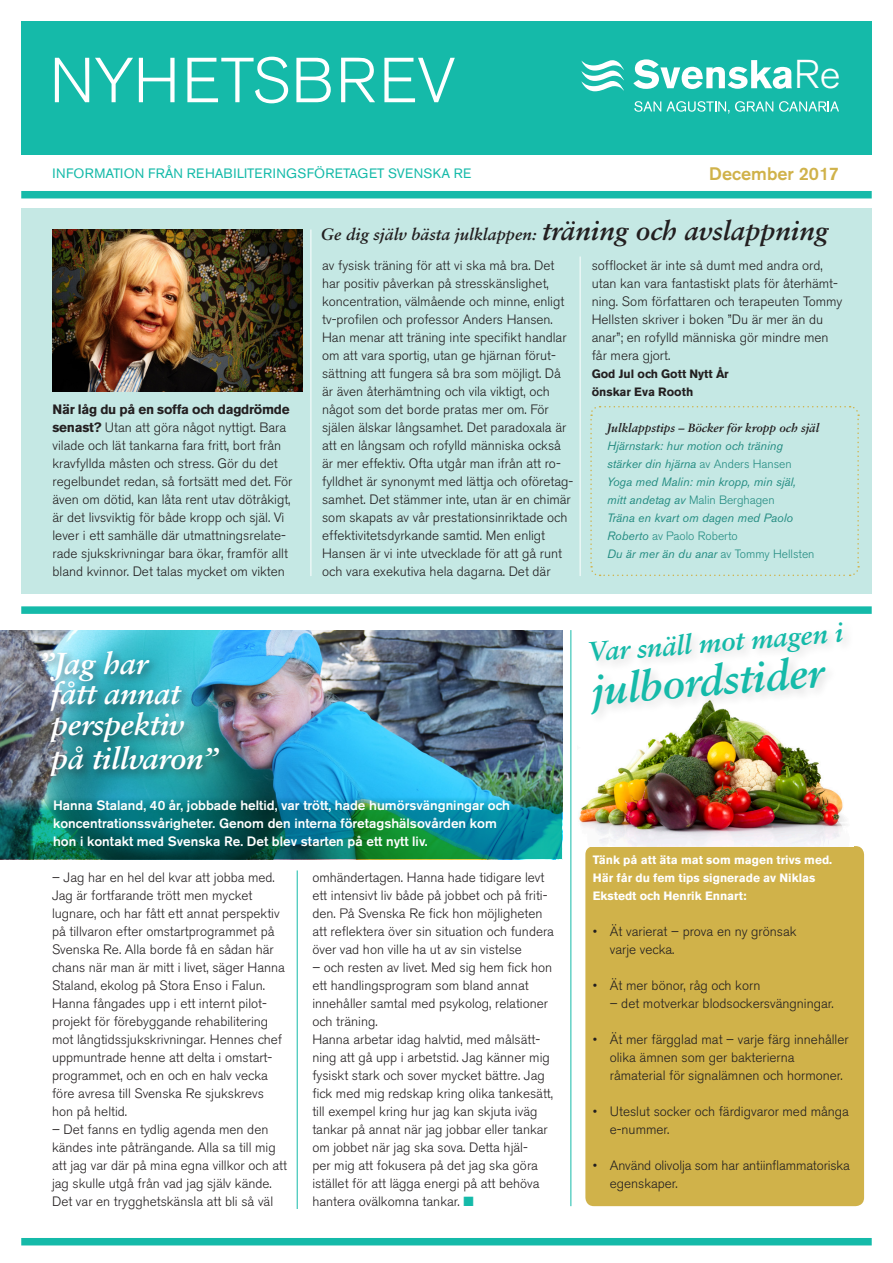
<style>
.page{position:relative;width:893px;height:1263px;background:#fff}
.page>*{position:absolute;margin:0;border:0;box-sizing:border-box;transform-origin:0 0}
.t1{font:300 63px "Akzidenz Grotesk BE";color:#fff}
.t2{font:italic 700 42px "Sabon LT Std";color:#15baa9}
.t3{font:300 39.9px "Akzidenz Grotesk BE";color:#fff}
.t4{font:italic 700 30.45px/30.5px "Sabon LT Std";letter-spacing:-.01em;color:#fff}
.t5{font:italic 700 27px "Sabon LT Std";color:#15baa9}
.t6{font:500 18px "Akzidenz Grotesk BE";color:#d0b24a}
.t7{font:italic 700 16.5px "Sabon LT Std";color:#231f20}
.Brödtext{font:300 13.5px/18px "Akzidenz Grotesk BE";color:#231f20}
.Ingress{font:500 13.5px/18px "Akzidenz Grotesk BE";color:#fff}
.t8{font:13.5px "Akzidenz Grotesk BE";letter-spacing:.02em;color:#15baa9}
.Brödtext-2{font:italic 12px/18px "Akzidenz Grotesk BE";color:#248c82}
.Brödtext-3{font:700 12px/18px "Akzidenz Grotesk BE";color:#fff}
.Brödtext-4{font:700 12px/18px "Akzidenz Grotesk BE";color:#231f20}
.s1{font-size:27px}
.s2{font-weight:700}
.s3{font-family:"Sabon LT Std";font-weight:700;color:#231f20}
.s4{font-weight:300;font-style:normal}
.s5{color:#15baa9}
</style>
<div class="page">
<div style="left:585px;top:846px;width:279px;height:360px;background:#d0b24a;border-radius:9px"></div>
<div style="left:21px;top:208px;width:851px;height:386px;background:#c5e8e4"></div>
<div style="left:21px;top:21px;width:851px;height:133px;background:#15baa9"></div>
<svg style="left:581px;top:60px;width:43px;height:31px"></svg>
<svg style="left:633px;top:59px;width:159px;height:30px"></svg>
<svg style="left:634px;top:101px;width:95px;height:13px"></svg>
<svg style="left:735px;top:101px;width:38px;height:11px"></svg>
<svg style="left:779px;top:101px;width:60px;height:11px"></svg>
<div style="left:21px;top:191px;width:851px;height:7px;background:#15baa9"></div>
<div style="left:21px;top:606px;width:851px;height:8px;background:#15baa9"></div>
<div style="left:21px;top:1238px;width:851px;height:7px;background:#15baa9"></div>
<img style="left:52px;top:230px;width:251px;height:162px">
<hr style="left:310px;top:230px;width:1px;height:346px;background:#fff">
<img style="left:0;top:630px;width:562px;height:167px">
<div style="left:39px;top:647px;width:192px;height:141px;background:#231f20;opacity:.48"></div>
<img style="left:0;top:797px;width:562px;height:62px">
<hr style="left:571px;top:630px;width:1px;height:576px;background:#15baa9">
<img style="left:579px;top:726px;width:267px;height:120px">
<div style="left:586px;top:619px;width:268px;height:107px;background:#231f20;opacity:.15"></div>
<hr style="left:297px;top:870px;width:1px;height:339px;background:#15baa9">
<hr style="left:580px;top:257px;width:1px;height:319px;background:#fff">
<svg style="left:590px;top:406px;width:270px;height:170px"></svg>
<p class="t1" style="left:50px;top:45px;width:407px">NYHETSBREV</p>
<p class="t3" style="left:794px;top:52px;width:48px">Re</p>
<p class="t8" style="left:52px;top:165px;width:420px">INFORMATION FRÅN REHABILITERINGSFÖRETAGET SVENSKA RE</p>
<p class="t6" style="left:709px;top:163px;width:131px">December 2017</p>
<p class="t7" style="left:321px;top:224px;width:509px">Ge dig själv bästa julklappen: <span class="s1">träning och avslappning</span></p>
<p class="Brödtext" style="left:52px;top:401px;width:242px"><span class="s2">När låg du på en soffa och dagdrömde senast?</span> Utan att göra något nyttigt. Bara vilade och lät tankarna fara fritt, bort från kravfyllda måsten och stress. Gör du det regelbundet redan, så fortsätt med det. För även om dötid, kan låta rent utav dötråkigt, är det livsviktig för både kropp och själ. Vi lever i ett samhälle där utmattningsrelate&shy;rade sjukskrivningar bara ökar, framför allt bland kvinnor. Det talas mycket om vikten</p>
<p class="t4" style="left:50px;top:648px;width:135px;text-indent:-11px">”Jag har fått annat perspektiv</p>
<p class="t4" style="left:51px;top:743px;width:169px">på tillvaron”</p>
<p class="Brödtext" style="left:322px;top:257px;width:253px">av fysisk träning för att vi ska må bra. Det har positiv påverkan på stresskänslighet, koncentration, välmående och minne, enligt tv-profilen och professor Anders Hansen.<br>Han menar att träning inte specifikt handlar om att vara sportig, utan ge hjärnan förut&shy;sättning att fungera så bra som möjligt. Då är även återhämtning och vila viktigt, och något som det borde pratas mer om. För själen älskar långsamhet. Det paradoxala är att en långsam och rofylld människa också är mer effektiv. Ofta utgår man ifrån att ro&shy;fylldhet är synonymt med lättja och oföretag&shy;samhet. Det stämmer inte, utan är en chimär som skapats av vår prestationsinriktade och effektivitetsdyrkande samtid. Men enligt Hansen är vi inte utvecklade för att gå runt och vara exekutiva hela dagarna. Det där</p>
<p class="Brödtext" style="left:592px;top:257px;width:252px">sofflocket är inte så dumt med andra ord, utan kan vara fantastiskt plats för återhämt&shy;ning. Som författaren och terapeuten Tommy Hellsten skriver i boken ”Du är mer än du anar”; en rofylld människa gör mindre men får mera gjort.</p>
<p class="Brödtext-4" style="left:592px;top:365px;width:139px">God Jul och Gott Nytt År önskar Eva Rooth</p>
<p class="Brödtext-2" style="left:607px;top:419px;width:214px"><span class="s3">Julklappstips – Böcker för kropp och själ </span>Hjärnstark: hur motion och träning stärker din hjärna <span class="s4">av Anders Hansen </span>Yoga med Malin: min kropp, min själ,<br>mitt andetag av <span class="s4">Malin Berghagen<br></span>Träna en kvart om dagen med Paolo Roberto <span class="s4">av Paolo Roberto<br></span>Du är mer än du anar <span class="s4">av Tommy Hellsten</span></p>
<p class="t5" style="left:587px;top:637px;width:257px;rotate:-5deg">Var snäll mot magen i</p>
<p class="t2" style="left:590px;top:666px;width:234px;rotate:-5deg">julbordstider</p>
<p class="Ingress" style="left:53px;top:796px;width:458px">Hanna Staland, 40 år, jobbade heltid, var trött, hade humörsvängningar och koncentrationssvårigheter. Genom den interna företagshälsovården kom hon i kontakt med Svenska Re. Det blev starten på ett nytt liv.</p>
<p class="Brödtext" style="left:52px;top:869px;width:234px">– Jag har en hel del kvar att jobba med.<br>Jag är fortfarande trött men mycket lugnare, och har fått ett annat perspektiv på tillvaron efter omstartprogrammet på Svenska Re. Alla borde få en sådan här chans när man är mitt i livet, säger Hanna Staland, ekolog på Stora Enso i Falun.<br>Hanna fångades upp i ett internt pilot&shy;projekt för förebyggande rehabilitering mot långtidssjukskrivningar. Hennes chef uppmuntrade henne att delta i omstart&shy;programmet, och en och en halv vecka före avresa till Svenska Re sjukskrevs hon på heltid.</p>
<p class="Brödtext" style="left:52px;top:1121px;width:236px">– Det fanns en tydlig agenda men den kändes inte påträngande. Alla sa till mig att jag var där på mina egna villkor och att jag skulle utgå från vad jag själv kände.<br>Det var en trygghetskänsla att bli så väl</p>
<p class="Brödtext" style="left:312px;top:869px;width:243px">omhändertagen. Hanna hade tidigare levt ett intensivt liv både på jobbet och på friti&shy;den. På Svenska Re fick hon möjligheten att reflektera över sin situation och fundera över vad hon ville ha ut av sin vistelse</p>
<p class="Brödtext" style="left:312px;top:959px;width:242px">– och resten av livet. Med sig hem fick hon ett handlingsprogram som bland annat innehåller samtal med psykolog, relationer och träning.<br>Hanna arbetar idag halvtid, med målsätt&shy;ning att gå upp i arbetstid. Jag känner mig fysiskt stark och sover mycket bättre. Jag fick med mig redskap kring olika tankesätt, till exempel kring hur jag kan skjuta iväg tankar på annat när jag jobbar eller tankar om jobbet när jag ska sova. Detta hjäl-<br>per mig att fokusera på det jag ska göra istället för att lägga energi på att behöva hantera ovälkomna tankar. <span class="s5">■</span></p>
<p class="Brödtext-3" style="left:593px;top:851px;width:241px">Tänk på att äta mat som magen trivs med.<br>Här får du fem tips signerade av Niklas<br>Ekstedt och Henrik Ennart:</p>
<p class="Brödtext" style="left:610px;top:923px;width:188px;text-indent:-17px">• Ät varierat – prova en ny grönsak varje vecka.</p>
<p class="Brödtext" style="left:593px;top:977px;width:169px">• Ät mer bönor, råg och korn</p>
<p class="Brödtext" style="left:610px;top:995px;width:225px">– det motverkar blodsockersvängningar.</p>
<p class="Brödtext" style="left:610px;top:1031px;width:240px;text-indent:-17px">• Ät mer färgglad mat – varje färg innehåller olika ämnen som ger bakterierna råmaterial för signalämnen och hormoner.</p>
<p class="Brödtext" style="left:610px;top:1103px;width:241px;text-indent:-17px">• Uteslut socker och färdigvaror med många e-nummer.</p>
<p class="Brödtext" style="left:610px;top:1157px;width:242px;text-indent:-17px">• Använd olivolja som har antiinflammatoriska egenskaper.</p>
</div>
